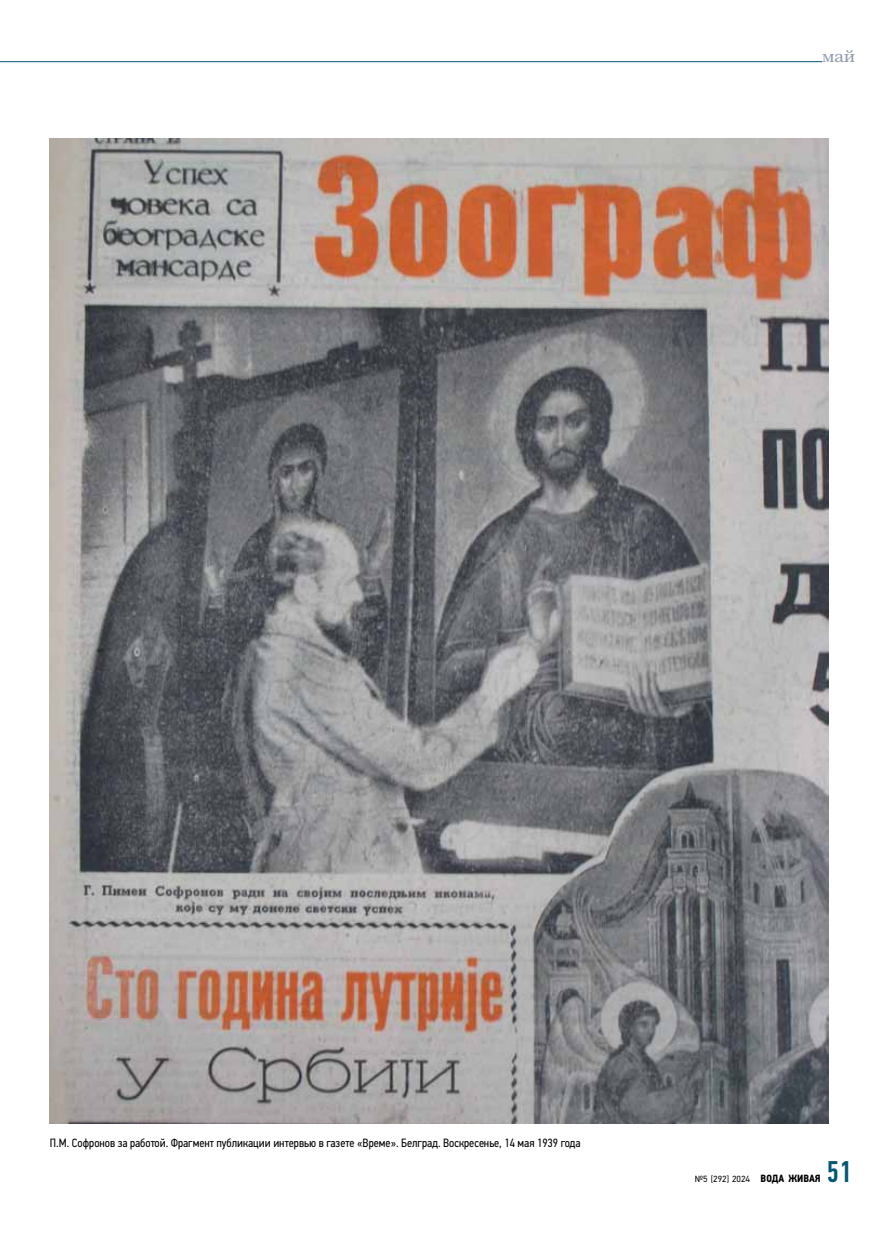
<style>
.page{position:relative;width:893px;height:1234px;background:#fff}
.page>*{position:absolute;margin:0;border:0;box-sizing:border-box;transform-origin:0 0}
.t1{font:500 30px "PF Din Text Comp Pro";color:#025774}
.t2{font:16.5px "Bookman Light ITC";color:#8d98ab}
.t3{font:12px "PF Din Text Cond Pro";color:#000}
.t4{font:9px "PF Din Text Pro";color:#000}
.s1{font-family:"PF Din Text Cond Pro";font-weight:700;font-size:10.5px}
</style>
<div class="page">
<hr style="left:0;top:61px;width:828px;height:1px;background:#025774">
<div style="left:822px;top:50px;width:33px;height:15px;background:#fff"></div>
<img style="left:50px;top:138px;width:778px;height:985px">
<h2 class="t2" style="left:822px;top:46px;width:34px">май</h2>
<p class="t3" style="left:50px;top:1135px;width:532px">П.М. Софронов за работой. Фрагмент публикации интервью в газете «Време». Белград. Воскресенье, 14 мая 1939 года</p>
<p class="t4" style="left:695px;top:1173px;width:127px">№5 [292] 2024 <span class="s1">ВОДА ЖИВАЯ</span></p>
<h1 class="t1" style="left:827px;top:1155px;width:26px">51</h1>
</div>
